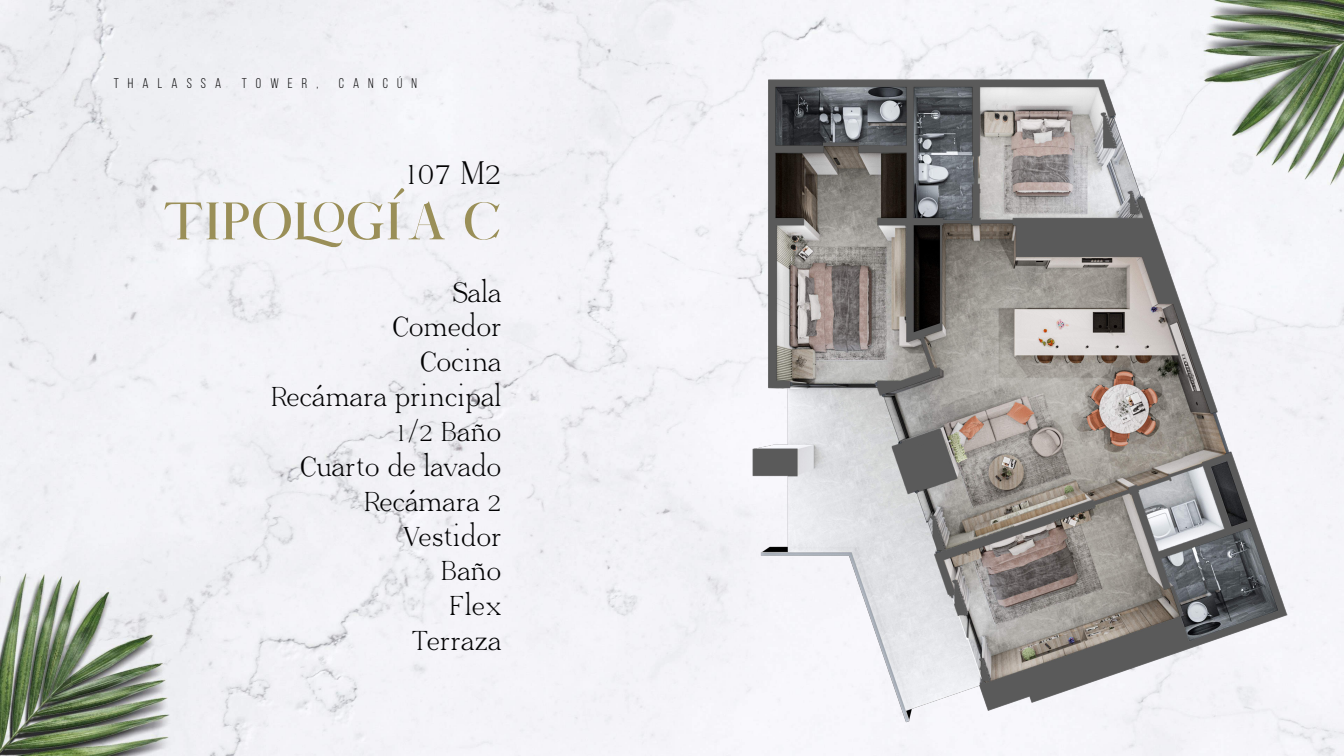
<style>
.page{position:relative;width:1344px;height:756px;background:#fff}
.page>*{position:absolute;margin:0;border:0;box-sizing:border-box;transform-origin:0 0}
.t1{font:52.85px "Coral Lovers";letter-spacing:.02em;color:#9a8f58}
.t2{font:34.65px "Adega Serif";color:#020203}
.t3{font:29.05px/34.9px "Adega Serif";letter-spacing:.02em;color:#020203;text-align:right}
.t4{font:14px "Bebas Neue";letter-spacing:.65em;color:#020203}
</style>
<div class="page">
<img style="left:0;top:0;width:1344px;height:756px">
<img style="left:615px;top:66px;width:716px;height:669px">
<p class="t4" style="left:114px;top:75px;width:109px">THALASSA</p>
<p class="t4" style="left:242px;top:75px;width:78px">TOWER,</p>
<p class="t4" style="left:339px;top:75px;width:80px">CANCÚN</p>
<p class="t2" style="left:404px;top:151px;width:99px">107 M2</p>
<h1 class="t1" style="left:163px;top:188px;width:340px">TIPOLOGÍA C</h1>
<p class="t3" style="left:271px;top:274px;width:231px">Sala<br>Comedor<br>Cocina<br>Recámara principal<br>1/2 Baño<br>Cuarto de lavado<br>Recámara 2<br>Vestidor<br>Baño<br>Flex<br>Terraza</p>
</div>
